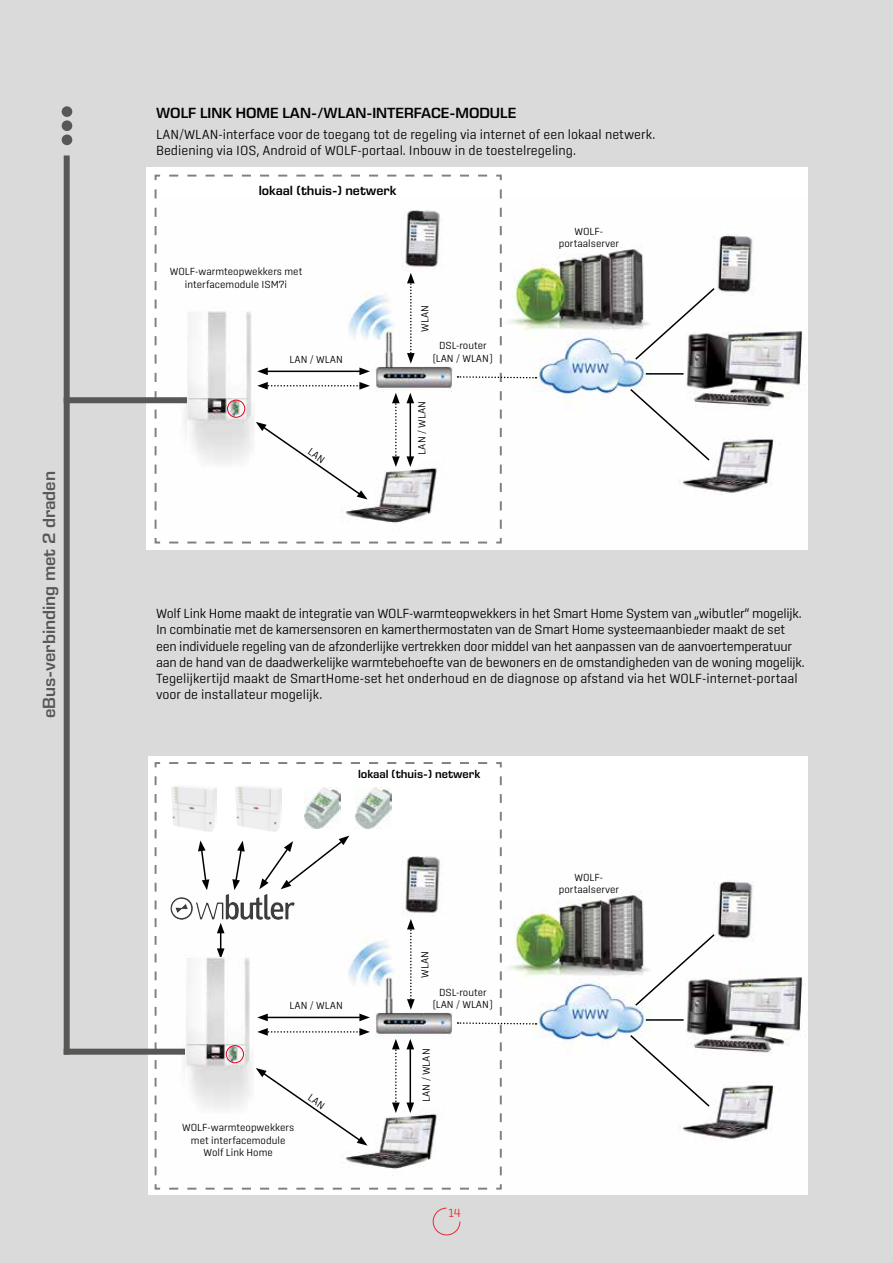
<style>
.page{position:relative;width:893px;height:1263px;background:#dadada}
.page>*{position:absolute;margin:0;border:0;box-sizing:border-box;transform-origin:0 0}
.t1{font:600 18px "Eurostile Next LT Pro";color:#575756}
.t2{font:600 15px "Eurostile Next LT Pro";color:#000}
.t3{font:300 13.5px/16.2px "Center";letter-spacing:-.02em;color:#000}
.t4{font:300 13.5px/16.2px "Center";color:#000}
.t5{font:600 13.5px "Eurostile Next LT Pro";color:#000}
.t6{font:600 12px "Eurostile Next LT Pro";color:#000}
.t7{font:300 12px "Center";color:#e62a32}
.t8{font:300 10.5px/12.6px "Center";color:#000;text-align:center}
</style>
<div class="page">
<svg style="left:432px;top:1207px;width:29px;height:29px"></svg>
<div style="left:64px;top:155px;width:6px;height:900px;background:#575756"></div>
<div style="left:62px;top:106px;width:10px;height:11px;background:#575756;border-radius:50%"></div>
<div style="left:62px;top:120px;width:10px;height:11px;background:#575756;border-radius:50%"></div>
<div style="left:62px;top:134px;width:10px;height:11px;background:#575756;border-radius:50%"></div>
<div style="left:146px;top:168px;width:662px;height:382px;background:#fff"></div>
<img style="left:536px;top:235px;width:267px;height:260px">
<svg style="left:154px;top:174px;width:348px;height:370px"></svg>
<svg style="left:392px;top:393px;width:8px;height:74px"></svg>
<svg style="left:407px;top:273px;width:8px;height:91px"></svg>
<hr style="left:410px;top:401px;width:1px;height:58px;background:#000">
<svg style="left:406px;top:393px;width:8px;height:10px"></svg>
<svg style="left:406px;top:456px;width:8px;height:11px"></svg>
<svg style="left:457px;top:189px;width:79px;height:344px"></svg>
<svg style="left:634px;top:286px;width:82px;height:75px"></svg>
<svg style="left:629px;top:387px;width:82px;height:75px"></svg>
<hr style="left:646px;top:373px;width:38px;height:2px;background:#000">
<svg style="left:257px;top:382px;width:113px;height:8px"></svg>
<hr style="left:265px;top:371px;width:97px;height:1px;background:#000">
<svg style="left:257px;top:367px;width:11px;height:8px"></svg>
<svg style="left:359px;top:367px;width:11px;height:8px"></svg>
<div style="left:64px;top:397px;width:124px;height:6px;background:#575756"></div>
<img style="left:187px;top:312px;width:67px;height:163px">
<img style="left:228px;top:400px;width:17px;height:17px;border-radius:9px">
<div style="left:227px;top:400px;width:18px;height:17px;border:1px solid #e30520;border-radius:50%"></div>
<div style="left:148px;top:757px;width:660px;height:438px;background:#fff"></div>
<img style="left:536px;top:881px;width:267px;height:260px">
<svg style="left:154px;top:762px;width:348px;height:428px"></svg>
<svg style="left:392px;top:1039px;width:8px;height:74px"></svg>
<svg style="left:407px;top:919px;width:8px;height:91px"></svg>
<hr style="left:410px;top:1047px;width:1px;height:58px;background:#000">
<svg style="left:406px;top:1039px;width:8px;height:10px"></svg>
<svg style="left:406px;top:1102px;width:8px;height:11px"></svg>
<svg style="left:457px;top:776px;width:79px;height:404px"></svg>
<svg style="left:634px;top:933px;width:82px;height:74px"></svg>
<svg style="left:629px;top:1033px;width:82px;height:75px"></svg>
<hr style="left:646px;top:1019px;width:38px;height:2px;background:#000">
<svg style="left:257px;top:1028px;width:113px;height:8px"></svg>
<hr style="left:265px;top:1017px;width:97px;height:1px;background:#000">
<svg style="left:257px;top:1013px;width:11px;height:8px"></svg>
<svg style="left:359px;top:1013px;width:11px;height:8px"></svg>
<svg style="left:217px;top:923px;width:8px;height:34px"></svg>
<svg style="left:232px;top:841px;width:13px;height:49px"></svg>
<svg style="left:259px;top:836px;width:90px;height:53px"></svg>
<svg style="left:198px;top:840px;width:11px;height:50px"></svg>
<div style="left:64px;top:1049px;width:124px;height:6px;background:#575756"></div>
<img style="left:225px;top:894px;width:46px;height:26px">
<img style="left:171px;top:784px;width:46px;height:48px">
<img style="left:236px;top:784px;width:45px;height:48px">
<img style="left:304px;top:788px;width:36px;height:40px">
<img style="left:355px;top:788px;width:36px;height:40px">
<img style="left:186px;top:957px;width:67px;height:164px">
<img style="left:226px;top:1045px;width:17px;height:18px;border-radius:9px">
<div style="left:226px;top:1045px;width:18px;height:18px;border:1px solid #e30520;border-radius:50%"></div>
<svg style="left:256px;top:422px;width:112px;height:77px"></svg>
<svg style="left:256px;top:1068px;width:112px;height:77px"></svg>
<h1 class="t1" style="left:39px;top:718px;width:249px;rotate:-90deg">eBus-verbinding met 2 draden</h1>
<p class="t2" style="left:156px;top:105px;width:362px">WOLF LINK HOME LAN-/WLAN-INTERFACE-MODULE</p>
<p class="t4" style="left:156px;top:126px;width:501px">LAN/WLAN-interface voor de toegang tot de regeling via internet of een lokaal netwerk.<br>Bediening via IOS, Android of WOLF-portaal. Inbouw in de toestelregeling.</p>
<p class="t5" style="left:259px;top:183px;width:139px">lokaal (thuis-) netwerk</p>
<p class="t8" style="left:170px;top:265px;width:134px">WOLF-warmteopwekkers met interfacemodule ISM7i</p>
<p class="t8" style="left:290px;top:353px;width:55px">LAN / WLAN</p>
<p class="t8" style="left:418px;top:332px;width:28px;rotate:-90deg">WLAN</p>
<p class="t8" style="left:433px;top:339px;width:61px">DSL-router (LAN / WLAN)</p>
<p class="t8" style="left:415px;top:455px;width:55px;rotate:-90deg">LAN / WLAN</p>
<p class="t8" style="left:559px;top:225px;width:62px">WOLF&shy;portaalserver</p>
<p class="t3" style="left:156px;top:605px;width:650px">Wolf Link Home maakt de integratie van WOLF-warmteopwekkers in het Smart Home System van „wibutler“ mogelijk.<br>In combinatie met de kamersensoren en kamerthermostaten van de Smart Home systeemaanbieder maakt de set een individuele regeling van de afzonderlijke vertrekken door middel van het aanpassen van de aanvoertemperatuur aan de hand van de daadwerkelijke warmtebehoefte van de bewoners en de omstandigheden van de woning mogelijk.<br>Tegelijkertijd maakt de SmartHome-set het onderhoud en de diagnose op afstand via het WOLF-internet-portaal voor de installateur mogelijk.</p>
<p class="t6" style="left:358px;top:767px;width:124px">lokaal (thuis-) netwerk</p>
<p class="t8" style="left:290px;top:999px;width:55px">LAN / WLAN</p>
<p class="t8" style="left:182px;top:1121px;width:114px">WOLF-warmteopwekkers met interfacemodule<br>Wolf Link Home</p>
<p class="t8" style="left:418px;top:978px;width:28px;rotate:-90deg">WLAN</p>
<p class="t8" style="left:433px;top:985px;width:61px">DSL-router (LAN / WLAN)</p>
<p class="t8" style="left:420px;top:1102px;width:55px;rotate:-90deg">LAN / WLAN</p>
<p class="t7" style="left:449px;top:1206px;width:14px">14</p>
<p class="t8" style="left:559px;top:871px;width:62px">WOLF&shy;portaalserver</p>
</div>
